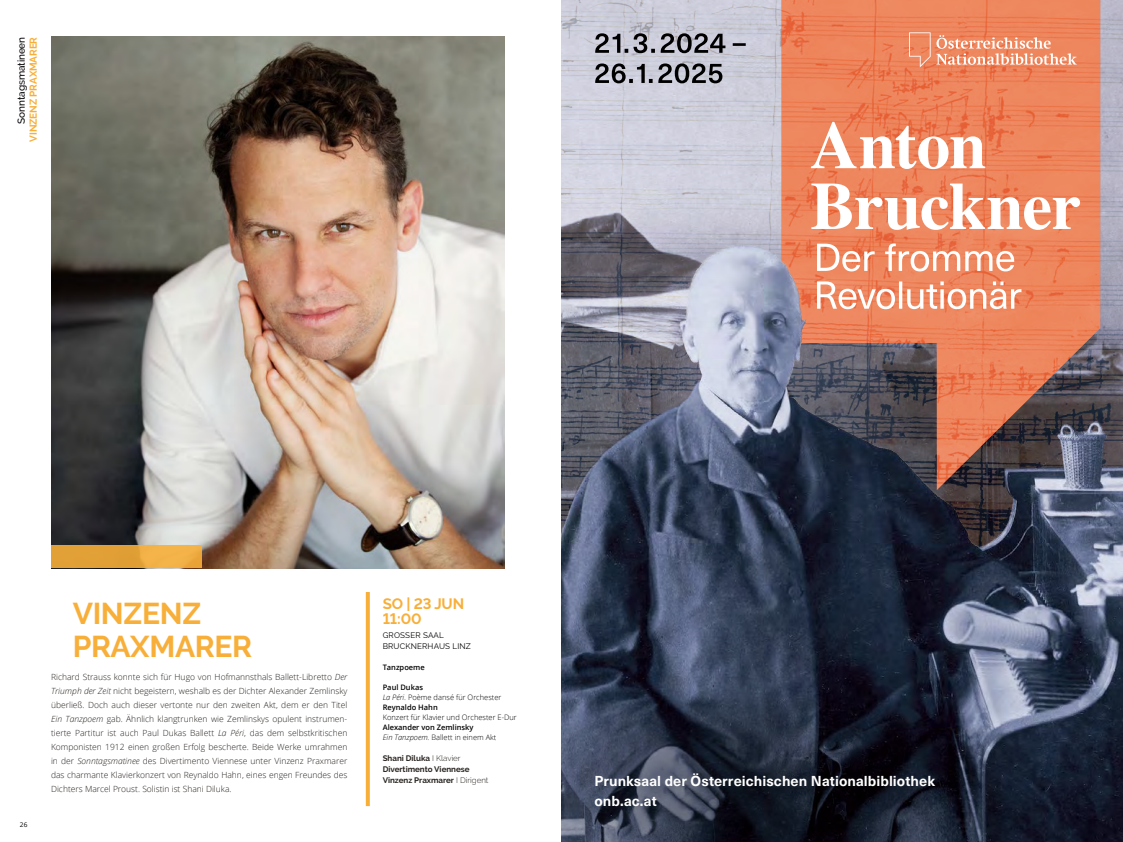
<style>
.page{position:relative;width:1123px;height:842px;background:#fff}
.page>*{position:absolute;margin:0;border:0;box-sizing:border-box;transform-origin:0 0}
.t1{font:700 30px/33px "Raleway";letter-spacing:-.01em;color:#f8af39}
.t2{font:700 15px/15px "Raleway";letter-spacing:-.01em;color:#f8af39}
.t3{font:700 14.2px/20.5px "Neue Haas Unica W1 G";letter-spacing:.005em;color:#fff}
.t4{font:500 10px "Raleway";letter-spacing:-.01em;color:#000}
.t5{font:700 10px "Raleway";letter-spacing:-.01em;color:#f8af39}
.t6{font:300 8.5px/14px "Open Sans";color:#26221f;text-align:justify}
.t7{font:700 8px/11px "Raleway";color:#26221f}
.t8{font:8px/11px "Raleway";letter-spacing:.02em;color:#000}
.t9{font:300 7.5px/10px "Open Sans";color:#000}
.t10{font:600 7.5px/10px "Open Sans";color:#000}
.t11{font:6.5px "Open Sans";color:#000}
.s1{font-style:italic}
.s2{font-weight:600}
.s3{font-weight:300;font-style:italic}
.s4{font-weight:300}
</style>
<div class="page">
<img style="left:51px;top:37px;width:454px;height:531px">
<div style="left:51px;top:546px;width:150px;height:22px;background:linear-gradient(to right,#dc9b32,#f3b146)"></div>
<svg style="left:366px;top:592px;width:4px;height:214px"></svg>
<img style="left:561px;top:677px;width:562px;height:165px">
<img style="left:561px;top:0;width:562px;height:677px">
<svg style="left:595px;top:63px;width:127px;height:20px;background:#808189"></svg>
<svg style="left:595px;top:33px;width:150px;height:20px;background:#8b8b94"></svg>
<img style="left:781px;top:0;width:319px;height:490px">
<svg style="left:909px;top:32px;width:21px;height:35px"></svg>
<svg style="left:936px;top:35px;width:140px;height:30px;background:#f1a181"></svg>
<svg style="left:811px;top:184px;width:269px;height:46px"></svg>
<svg style="left:811px;top:122px;width:174px;height:47px"></svg>
<svg style="left:817px;top:281px;width:204px;height:28px"></svg>
<svg style="left:817px;top:243px;width:197px;height:28px"></svg>
<svg style="left:561px;top:692px;width:496px;height:150px;background:#272e3f"></svg>
<p class="t4" style="left:16px;top:124px;width:88px;rotate:-90deg">Sonntagsmatineen</p>
<p class="t5" style="left:28px;top:142px;width:106px;rotate:-90deg">VINZENZ PRAXMARER</p>
<p class="t11" style="left:20px;top:820px;width:9px">26</p>
<h1 class="t1" style="left:73px;top:597px;width:181px">VINZENZ<br>PRAXMARER</h1>
<p class="t6" style="left:51px;top:670px;width:298px">Richard Strauss konnte sich für Hugo von Hofmannsthals Ballett-Libretto <span class="s1">Der Triumph der Zeit</span> nicht begeistern, weshalb es der Dichter Alexander Zemlinsky überließ. Doch auch dieser vertonte nur den zweiten Akt, dem er den Titel <span class="s1">Ein Tanzpoem</span> gab. Ähnlich klangtrunken wie Zemlinskys opulent instrumen&shy;tierte Partitur ist auch Paul Dukas Ballett <span class="s1">La Péri</span>, das dem selbstkritischen Komponisten 1912 einen großen Erfolg bescherte. Beide Werke umrahmen in der <span class="s1">Sonntagsmatinee</span> des Divertimento Viennese unter Vinzenz Praxmarer das charmante Klavierkonzert von Reynaldo Hahn, eines engen Freundes des Dichters Marcel Proust. Solistin ist Shani Diluka.</p>
<h2 class="t2" style="left:383px;top:596px;width:83px">SO | 23 JUN<br>11:00</h2>
<p class="t8" style="left:383px;top:629px;width:90px">GROSSER SAAL<br>BRUCKNERHAUS LINZ</p>
<p class="t10" style="left:383px;top:662px;width:44px">Tanzpoeme</p>
<p class="t9" style="left:383px;top:682px;width:120px"><span class="s2">Paul Dukas<br></span><span class="s1">La Péri.</span> Poème dansé für Orchester<br><span class="s2">Reynaldo Hahn</span></p>
<p class="t9" style="left:383px;top:712px;width:136px">Konzert für Klavier und Orchester E-Dur</p>
<p class="t10" style="left:383px;top:722px;width:115px">Alexander von Zemlinsky<br><span class="s3">Ein Tanzpoem.</span> <span class="s4">Ballett in einem Akt</span></p>
<p class="t7" style="left:383px;top:752px;width:107px">Shani Diluka <span class="s4">I Klavier<br></span>Divertimento Viennese<br>Vinzenz Praxmarer <span class="s4">I Dirigent</span></p>
<h3 class="t3" style="left:594px;top:769px;width:342px">Prunksaal der Österreichischen Nationalbibliothek onb.ac.at</h3>
</div>
